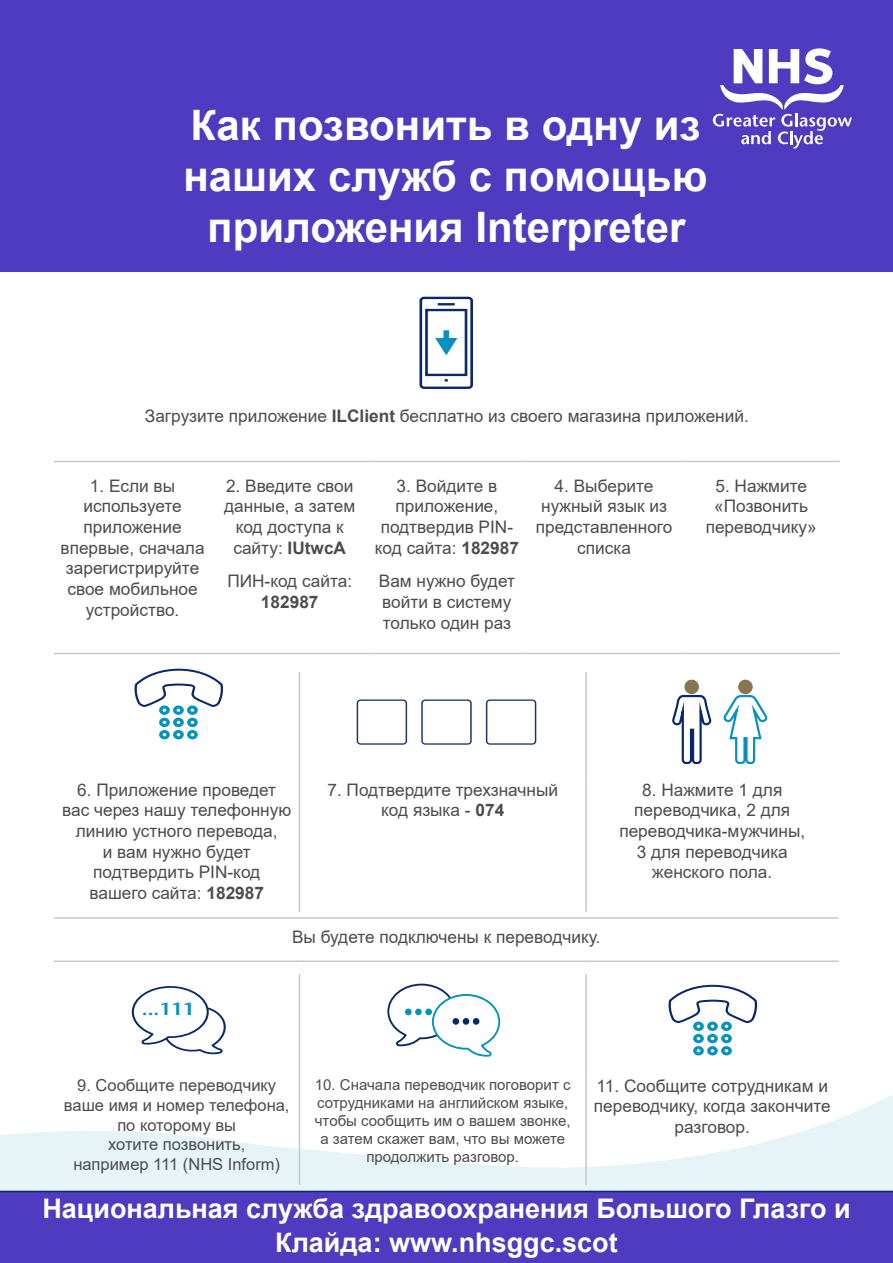
<style>
.page{position:relative;width:893px;height:1263px;background:#fff}
.page>*{position:absolute;margin:0;border:0;box-sizing:border-box;transform-origin:0 0}
.t1{font:700 42px/51px "Arial";color:#fff;text-align:center}
.t2{font:700 27px/34.5px "Arial";color:#fff;text-align:center}
.t3{font:17.25px/20.7px "Arial";color:#4b4c4d;text-align:center}
.t4{font:600 17.1px "Stone Sans";color:#0391bf;scale:1.19 1}
.t5{font:16.5px/19.8px "Arial";color:#4b4c4d;text-align:center}
.t6{font:15px/18px "Arial";color:#4b4c4d}
.s1{font-weight:700}
</style>
<div class="page">
<svg style="left:0;top:917px;width:893px;height:274px"></svg>
<div style="left:0;top:0;width:893px;height:272px;background:#4f3bc0"></div>
<hr style="left:54px;top:653px;width:157px;height:1px;background:#c7c8ca">
<hr style="left:211px;top:653px;width:157px;height:1px;background:#c7c8ca">
<hr style="left:368px;top:653px;width:157px;height:1px;background:#c7c8ca">
<hr style="left:525px;top:653px;width:158px;height:1px;background:#c7c8ca">
<hr style="left:683px;top:653px;width:157px;height:1px;background:#c7c8ca">
<hr style="left:54px;top:461px;width:157px;height:1px;background:#c7c8ca">
<hr style="left:211px;top:461px;width:157px;height:1px;background:#c7c8ca">
<hr style="left:368px;top:461px;width:157px;height:1px;background:#c7c8ca">
<hr style="left:525px;top:461px;width:158px;height:1px;background:#c7c8ca">
<hr style="left:683px;top:461px;width:157px;height:1px;background:#c7c8ca">
<div style="left:420px;top:297px;width:53px;height:92px;border:3px solid #092869;border-radius:3px"></div>
<div style="left:425px;top:309px;width:42px;height:67px;border:3px solid #092869"></div>
<hr style="left:438px;top:303px;width:17px;height:3px;background:#092869">
<svg style="left:435px;top:330px;width:22px;height:25px"></svg>
<hr style="left:299px;top:974px;width:1px;height:99px;background:#c7c8ca">
<hr style="left:585px;top:974px;width:2px;height:99px;background:#c7c8ca">
<hr style="left:299px;top:1073px;width:1px;height:112px;background:#c7c8ca">
<hr style="left:585px;top:1073px;width:2px;height:112px;background:#c7c8ca">
<hr style="left:299px;top:672px;width:1px;height:105px;background:#c7c8ca">
<hr style="left:585px;top:672px;width:2px;height:105px;background:#c7c8ca">
<hr style="left:54px;top:917px;width:245px;height:2px;background:#c7c8ca">
<hr style="left:299px;top:917px;width:287px;height:2px;background:#c7c8ca">
<hr style="left:586px;top:917px;width:252px;height:2px;background:#c7c8ca">
<hr style="left:54px;top:960px;width:245px;height:2px;background:#c7c8ca">
<hr style="left:299px;top:960px;width:287px;height:2px;background:#c7c8ca">
<hr style="left:586px;top:960px;width:252px;height:2px;background:#c7c8ca">
<hr style="left:299px;top:777px;width:1px;height:135px;background:#c7c8ca">
<hr style="left:585px;top:777px;width:2px;height:135px;background:#c7c8ca">
<svg style="left:723px;top:694px;width:45px;height:69px"></svg>
<div style="left:738px;top:680px;width:15px;height:14px;background:#857550;border-radius:50%"></div>
<svg style="left:672px;top:692px;width:38px;height:71px"></svg>
<div style="left:684px;top:680px;width:15px;height:14px;background:#857550;border-radius:50%"></div>
<svg style="left:131px;top:986px;width:96px;height:68px"></svg>
<svg style="left:386px;top:983px;width:115px;height:74px"></svg>
<div style="left:473px;top:1018px;width:6px;height:7px;background:#092869;border-radius:50%"></div>
<div style="left:463px;top:1018px;width:6px;height:7px;background:#092869;border-radius:50%"></div>
<div style="left:452px;top:1018px;width:7px;height:7px;background:#092869;border-radius:50%"></div>
<svg style="left:667px;top:984px;width:92px;height:71px"></svg>
<div style="left:0;top:1191px;width:893px;height:72px;background:#4f3bc0"></div>
<svg style="left:713px;top:48px;width:139px;height:101px"></svg>
<svg style="left:134px;top:668px;width:89px;height:71px"></svg>
<div style="left:357px;top:699px;width:50px;height:46px;border:1px solid #1c3664;border-radius:3px"></div>
<div style="left:421px;top:699px;width:51px;height:46px;border:1px solid #1c3664;border-radius:3px"></div>
<div style="left:486px;top:699px;width:50px;height:46px;border:1px solid #1c3664;border-radius:3px"></div>
<p class="t1" style="left:183px;top:100px;width:526px">Как позвонить в одну из наших служб с помощью приложения Interpreter</p>
<p class="t3" style="left:145px;top:406px;width:605px">Загрузите приложение <span class="s1">ILClient</span> бесплатно из своего магазина приложений.</p>
<p class="t3" style="left:61px;top:475px;width:146px">1. Если вы используете приложение впервые, сначала зарегистрируйте свое мобильное устройство.</p>
<p class="t3" style="left:224px;top:475px;width:132px">2. Введите свои данные, а затем код доступа к сайту: <span class="s1">IUtwcA</span></p>
<p class="t3" style="left:227px;top:571px;width:126px">ПИН-код сайта:<br><span class="s1">182987</span></p>
<p class="t3" style="left:375px;top:475px;width:146px">3. Войдите в приложение, подтвердив PIN&shy;код сайта: <span class="s1">182987</span></p>
<p class="t3" style="left:379px;top:571px;width:138px;text-align:left">Вам нужно будет войти в систему только один раз</p>
<p class="t3" style="left:536px;top:475px;width:138px">4. Выберите нужный язык из представленного списка</p>
<p class="t3" style="left:706px;top:475px;width:113px">5. Нажмите «Позвонить переводчику»</p>
<p class="t3" style="left:62px;top:779px;width:231px">6. Приложение проведет вас через нашу телефонную линию устного перевода,<br>и вам нужно будет подтвердить PIN-код<br>вашего сайта: <span class="s1">182987</span></p>
<p class="t3" style="left:327px;top:779px;width:232px">7. Подтвердите трехзначный код языка - <span class="s1">074</span></p>
<p class="t3" style="left:619px;top:779px;width:187px">8. Нажмите 1 для переводчика, 2 для переводчика-мужчины,</p>
<p class="t3" style="left:637px;top:841px;width:153px">3 для переводчика женского пола.</p>
<p class="t4" style="left:142px;top:999px;width:46px">...111</p>
<p class="t3" style="left:292px;top:927px;width:310px">Вы будете подключены к переводчику.</p>
<p class="t5" style="left:77px;top:1075px;width:200px">9. Сообщите переводчику</p>
<p class="t5" style="left:64px;top:1095px;width:227px">ваше имя и номер телефона, по которому вы</p>
<p class="t5" style="left:73px;top:1134px;width:208px">хотите позвонить, например 111 (NHS Inform)</p>
<p class="t6" style="left:315px;top:1075px;width:257px">10. Сначала переводчик поговорит с сотрудниками на английском языке, чтобы сообщить им о вашем звонке,</p>
<p class="t6" style="left:320px;top:1129px;width:246px">а затем скажет вам, что вы можете</p>
<p class="t6" style="left:366px;top:1147px;width:154px">продолжить разговор.</p>
<p class="t3" style="left:597px;top:1075px;width:233px">11. Сообщите сотрудникам и</p>
<p class="t3" style="left:594px;top:1096px;width:238px">переводчику, когда закончите</p>
<p class="t3" style="left:675px;top:1116px;width:77px">разговор.</p>
<p class="t2" style="left:42px;top:1191px;width:810px">Национальная служба здравоохранения Большого Глазго и<br>Клайда: www.nhsggc.scot</p>
</div>
